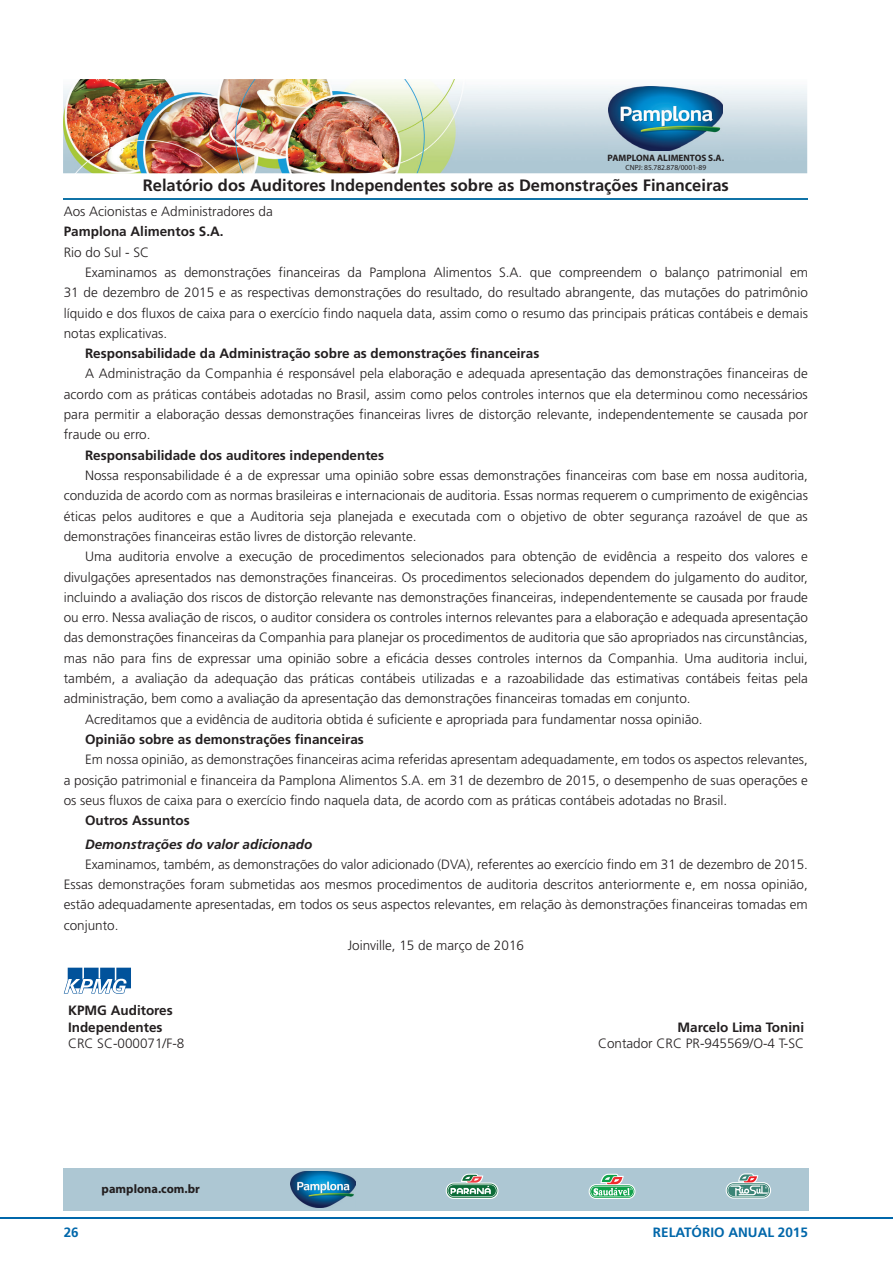
<style>
.page{position:relative;width:893px;height:1263px;background:#fff}
.page>*{position:absolute;margin:0;border:0;box-sizing:border-box;transform-origin:0 0}
.t1{font:700 16.5px "Frutiger";color:#231f20}
.t2{font:300 13.5px/20.2px "Frutiger";color:#231f20;text-align:justify}
.t3{font:700 13.5px/16.5px "Frutiger";color:#231f20}
.t4{font:italic 700 13.5px "Frutiger";color:#231f20}
.t5{font:700 13.5px "Frutiger";color:#0067aa}
.t6{font:700 12.45px "Myriad Pro";color:#231f20}
.t7{font:700 9.3px "Myriad Pro";color:#231f20}
.t8{font:7.5px "Myriad Pro";color:#231f20}
</style>
<div class="page">
<hr style="left:0;top:1218px;width:893px;height:1px;background:#0067aa">
<img style="left:63px;top:79px;width:744px;height:94px">
<img style="left:609px;top:86px;width:114px;height:65px">
<div style="left:63px;top:1168px;width:746px;height:42px;background:#adc7d3"></div>
<svg style="left:589px;top:1184px;width:46px;height:15px"></svg>
<svg style="left:590px;top:1174px;width:44px;height:24px"></svg>
<img style="left:290px;top:1171px;width:65px;height:37px">
<svg style="left:446px;top:1182px;width:52px;height:17px"></svg>
<svg style="left:447px;top:1174px;width:50px;height:24px"></svg>
<svg style="left:726px;top:1182px;width:45px;height:16px"></svg>
<svg style="left:727px;top:1173px;width:43px;height:24px"></svg>
<hr style="left:64px;top:198px;width:744px;height:1px;background:#1073a7">
<svg style="left:64px;top:968px;width:67px;height:26px"></svg>
<p class="t7" style="left:608px;top:152px;width:118px">PAMPLONA ALIMENTOS S.A.</p>
<p class="t8" style="left:626px;top:163px;width:82px">CNPJ: 85.782.878/0001-89</p>
<p class="t1" style="left:143px;top:176px;width:588px">Relatório dos Auditores Independentes sobre as Demonstrações Financeiras</p>
<p class="t2" style="left:64px;top:201px;width:211px">Aos Acionistas e Administradores da</p>
<p class="t3" style="left:64px;top:223px;width:161px">Pamplona Alimentos S.A.</p>
<p class="t2" style="left:64px;top:242px;width:87px">Rio do Sul - SC</p>
<p class="t2" style="left:85px;top:262px;width:724px">Examinamos as demonstra ções financeiras da Pamplona Alimentos S.A. que compreendem o balanço patrimonial em</p>
<p class="t2" style="left:64px;top:282px;width:746px">31 de dezembro de 2015 e as respectivas demonstrações do resultado, do resultado abrangente, das mutações do patrimônio</p>
<p class="t2" style="left:64px;top:303px;width:746px">líquido e dos fluxos de caixa para o exercício findo naquela data, assim como o resumo das principais práticas contábeis e demais</p>
<p class="t2" style="left:64px;top:323px;width:105px">notas explicativas.</p>
<p class="t3" style="left:85px;top:345px;width:456px">Responsabilidade da Administração sobre as demonstrações financeiras</p>
<p class="t2" style="left:64px;top:364px;width:746px;text-indent:21px">A Administração da Companhia é responsável pela elaboração e adequada apresentação das demonstrações financeiras de acordo com as práticas contábeis adotadas no Brasil, assim como pelos controles internos que ela determinou como necessários para permitir a elaboração dessas demonstrações financeiras livres de distorção relevante, independentemente se causada por fraude ou erro.</p>
<p class="t3" style="left:85px;top:447px;width:301px">Responsabilidade dos auditores independentes</p>
<p class="t2" style="left:64px;top:465px;width:746px;text-indent:21px">Nossa responsabilidade é a de expressar uma opinião sobre essas demonstrações financeiras com base em nossa auditoria, conduzida de acordo com as normas brasileiras e internacionais de auditoria. Essas normas requerem o cumprimento de exigências éticas pelos auditores e que a Auditoria seja planejada e executada com o objetivo de obter segurança razoável de que as demonstrações financeiras estão livres de distorção relevante.</p>
<p class="t2" style="left:85px;top:546px;width:724px">Uma auditoria envolve a execução de procedimentos selecionados para obtenção de evidência a respeito dos valores e</p>
<p class="t2" style="left:64px;top:567px;width:746px">divulgações apresentados nas demonstrações financeiras. Os procedimentos selecionados dependem do julgamento do auditor,</p>
<p class="t2" style="left:64px;top:587px;width:746px">incluindo a avaliação dos riscos de distorção relevante nas demonstrações financeiras, independentemente se causada por fraude</p>
<p class="t2" style="left:64px;top:607px;width:746px">ou erro. Nessa avaliação de riscos, o auditor considera os controles internos relevantes para a elaboração e adequada apresentação</p>
<p class="t2" style="left:64px;top:628px;width:746px">das demonstrações financeiras da Companhia para planejar os procedimentos de auditoria que são apropriados nas circunstâncias,</p>
<p class="t2" style="left:64px;top:648px;width:746px">mas não para fins de expressar uma opinião sobre a eficácia desses controles internos da Companhia. Uma auditoria inclui,</p>
<p class="t2" style="left:64px;top:668px;width:746px">também, a avaliação da adequação das práticas contábeis utilizadas e a razoabilidade das estimativas contábeis feitas pela</p>
<p class="t2" style="left:64px;top:688px;width:628px">administração, bem como a avaliação da apresentação das demonstrações financeiras tomadas em conjunto.</p>
<p class="t2" style="left:85px;top:709px;width:619px">Acreditamos que a evidência de auditoria obtida é suficiente e apropriada para fundamentar nossa opinião.</p>
<p class="t3" style="left:85px;top:731px;width:280px">Opinião sobre as demonstrações financeiras</p>
<p class="t2" style="left:64px;top:749px;width:746px;text-indent:21px">Em nossa opinião, as demonstrações financeiras acima referidas apresentam adequadamente, em todos os aspectos relevantes, a posição patrimonial e financeira da Pamplona Alimentos S.A. em 31 de dezembro de 2015, o desempenho de suas operações e os seus fluxos de caixa para o exercício findo naquela data, de acordo com as práticas contábeis adotadas no Brasil.</p>
<p class="t3" style="left:85px;top:812px;width:106px">Outros Assuntos</p>
<p class="t4" style="left:85px;top:836px;width:229px">Demonstrações do valor adicionado</p>
<p class="t2" style="left:85px;top:854px;width:724px">Examinamos, também, as demonstrações do valor adicionado (DVA), referentes ao exercício findo em 31 de dezembro de 2015.</p>
<p class="t2" style="left:64px;top:874px;width:746px">Essas demonstrações foram submetidas aos mesmos procedimentos de auditoria descritos anteriormente e, em nossa opinião,</p>
<p class="t2" style="left:64px;top:894px;width:746px">estão adequadamente apresentadas, em todos os seus aspectos relevantes, em relação às demonstrações financeiras tomadas em</p>
<p class="t2" style="left:64px;top:915px;width:56px">conjunto.</p>
<p class="t2" style="left:348px;top:935px;width:178px">Joinville, 15 de março de 2016</p>
<p class="t3" style="left:68px;top:1002px;width:106px">KPMG Auditores<br>Independentes</p>
<p class="t3" style="left:678px;top:1019px;width:128px">Marcelo Lima Tonini</p>
<p class="t2" style="left:68px;top:1033px;width:118px">CRC SC-000071/F-8</p>
<p class="t2" style="left:598px;top:1033px;width:208px">Contador CRC PR-945569/O-4 T-SC</p>
<p class="t6" style="left:102px;top:1181px;width:100px">pamplona.com.br</p>
<p class="t5" style="left:64px;top:1224px;width:17px">26</p>
<p class="t5" style="left:653px;top:1224px;width:156px">RELATÓRIO ANUAL 2015</p>
</div>
